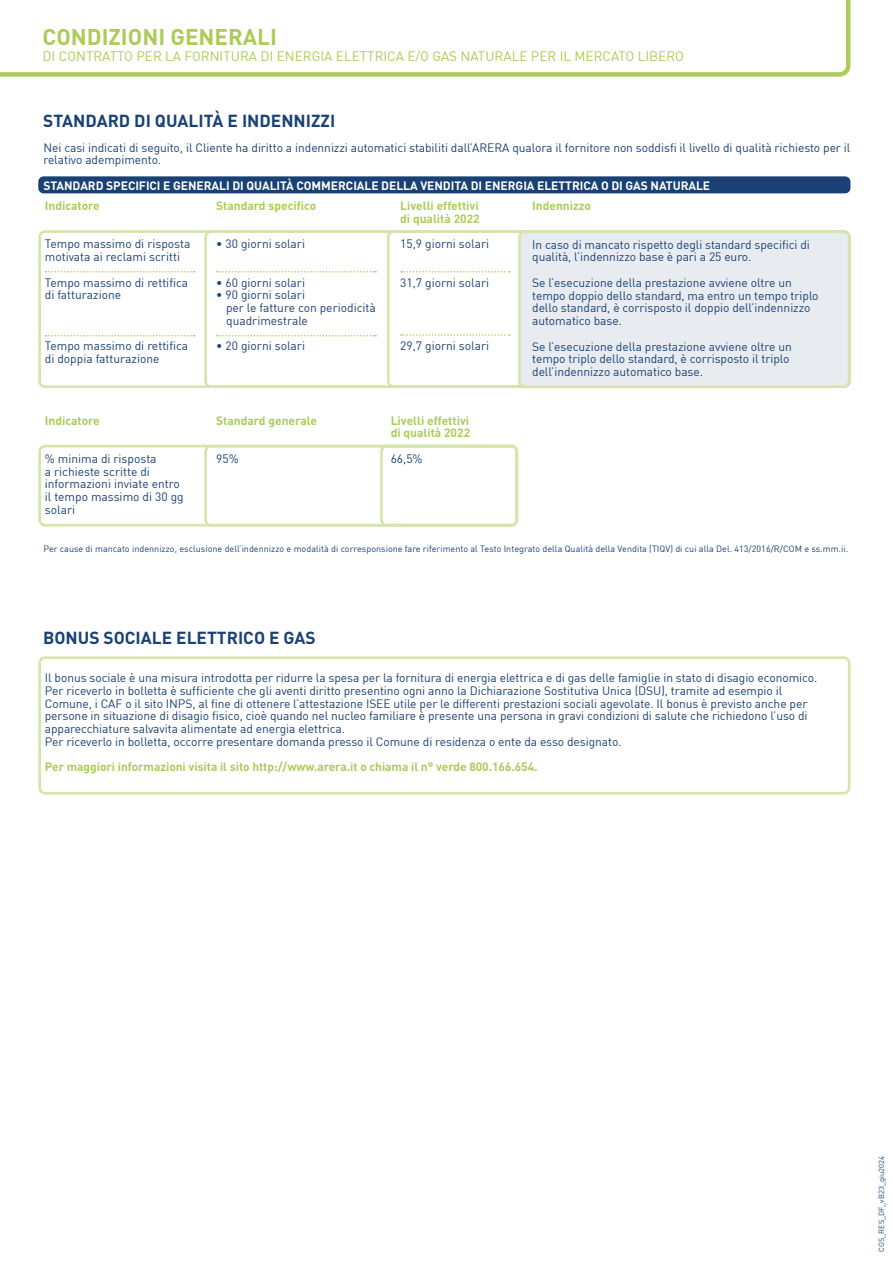
<style>
.page{position:relative;width:893px;height:1263px;background:#fff}
.page>*{position:absolute;margin:0;border:0;box-sizing:border-box;transform-origin:0 0}
.t1{font:700 22.5px "DIN";color:#abcc59}
.t2{font:700 17.25px "DIN";color:#1a4175}
.t3{font:13.5px "DIN";color:#abcc59}
.t4{font:12px/12.8px "DIN";letter-spacing:-.005em;color:#1a4175}
.t5{font:700 12px/12.8px "DIN";color:#abcc59}
.t6{font:700 12px "DIN";letter-spacing:-.005em;color:#fff}
.t7{font:9px "DIN";letter-spacing:.005em;color:#1a4175}
.t8{font:7.5px "DIN";color:#1a4175}
</style>
<div class="page">
<div style="left:204px;top:230px;width:646px;height:158px;border:3px solid #d5e5ac;border-radius:5px"></div>
<div style="left:519px;top:232px;width:330px;height:155px;background:#e8ecf1;border-radius:5px"></div>
<div style="left:518px;top:230px;width:332px;height:158px;border:3px solid #d5e5ac;border-radius:5px"></div>
<div style="left:38px;top:176px;width:812px;height:17px;background:#1a4175;border-radius:5px"></div>
<svg style="left:401px;top:334px;width:109px;height:2px"></svg>
<svg style="left:46px;top:271px;width:149px;height:1px"></svg>
<svg style="left:46px;top:335px;width:149px;height:1px"></svg>
<svg style="left:401px;top:271px;width:109px;height:1px"></svg>
<div style="left:38px;top:445px;width:480px;height:81px;border:3px solid #d5e5ac;border-radius:5px"></div>
<div style="left:204px;top:445px;width:314px;height:81px;border:3px solid #d5e5ac;border-radius:5px"></div>
<div style="left:380px;top:445px;width:138px;height:81px;border:3px solid #d5e5ac;border-radius:5px"></div>
<svg style="left:217px;top:271px;width:159px;height:1px"></svg>
<svg style="left:217px;top:335px;width:159px;height:1px"></svg>
<div style="left:38px;top:656px;width:812px;height:138px;border:3px solid #d5e5ac;border-radius:5px"></div>
<svg style="left:0;top:0;width:850px;height:77px"></svg>
<h1 class="t1" style="left:43px;top:22px;width:236px">CONDIZIONI GENERALI</h1>
<p class="t3" style="left:43px;top:48px;width:643px">DI CONTRATTO PER LA FORNITURA DI ENERGIA ELETTRICA E/O GAS NATURALE PER IL MERCATO LIBERO</p>
<h2 class="t2" style="left:43px;top:110px;width:294px">STANDARD DI QUALITÀ E INDENNIZZI</h2>
<p class="t4" style="left:43px;top:141px;width:808px">Nei casi indicati di seguito, il Cliente ha diritto a indennizzi automatici stabiliti dall’ARERA qualora il fornitore non soddisfi il livello di qualità richiesto per il relativo adempimento.</p>
<p class="t6" style="left:43px;top:178px;width:668px">STANDARD SPECIFICI E GENERALI DI QUALITÀ COMMERCIALE DELLA VENDITA DI ENERGIA ELETTRICA O DI GAS NATURALE</p>
<p class="t5" style="left:45px;top:199px;width:57px">Indicatore</p>
<p class="t4" style="left:45px;top:237px;width:147px">Tempo massimo di risposta motivata ai reclami scritti</p>
<p class="t4" style="left:45px;top:276px;width:145px">Tempo massimo di rettifica di fatturazione</p>
<p class="t4" style="left:45px;top:339px;width:145px">Tempo massimo di rettifica di doppia fatturazione</p>
<p class="t5" style="left:45px;top:413px;width:57px">Indicatore</p>
<p class="t4" style="left:45px;top:452px;width:140px">% minima di risposta<br>a richieste scritte di informazioni inviate entro il tempo massimo di 30 gg solari</p>
<p class="t5" style="left:216px;top:199px;width:102px">Standard specifico</p>
<p class="t4" style="left:216px;top:237px;width:90px">• 30 giorni solari</p>
<p class="t4" style="left:216px;top:276px;width:90px">• 60 giorni solari</p>
<p class="t4" style="left:226px;top:288px;width:151px;text-indent:-10px">• 90 giorni solari<br>per le fatture con periodicità quadrimestrale</p>
<p class="t4" style="left:216px;top:339px;width:90px">• 20 giorni solari</p>
<p class="t5" style="left:400px;top:199px;width:81px">Livelli effettivi di qualità 2022</p>
<p class="t4" style="left:400px;top:237px;width:90px">15,9 giorni solari</p>
<p class="t4" style="left:400px;top:276px;width:90px">31,7 giorni solari</p>
<p class="t4" style="left:400px;top:339px;width:90px">29,7 giorni solari</p>
<p class="t5" style="left:216px;top:413px;width:102px">Standard generale</p>
<p class="t4" style="left:216px;top:452px;width:24px">95%</p>
<p class="t5" style="left:391px;top:413px;width:81px">Livelli effettivi di qualità 2022</p>
<p class="t4" style="left:391px;top:452px;width:33px">66,5%</p>
<p class="t5" style="left:532px;top:199px;width:60px">Indennizzo</p>
<p class="t4" style="left:532px;top:238px;width:279px">In caso di mancato rispetto degli standard specifici di qualità, l’indennizzo base è pari a 25 euro.</p>
<p class="t4" style="left:532px;top:276px;width:288px">Se l’esecuzione della prestazione avviene oltre un tempo doppio dello standard, ma entro un tempo triplo dello standard, è corrisposto il doppio dell’indennizzo automatico base.</p>
<p class="t4" style="left:532px;top:340px;width:261px">Se l’esecuzione della prestazione avviene oltre un tempo triplo dello standard, è corrisposto il triplo dell’indennizzo automatico base.</p>
<p class="t7" style="left:43px;top:543px;width:806px">Per cause di mancato indennizzo, esclusione dell’indennizzo e modalità di corresponsione fare riferimento al Testo Integrato della Qualità della Vendita (TIQV) di cui alla Del. 413/2016/R/COM e ss.mm.ii.</p>
<h2 class="t2" style="left:43px;top:626px;width:274px">BONUS SOCIALE ELETTRICO E GAS</h2>
<p class="t4" style="left:45px;top:671px;width:774px">Il bonus sociale è una misura introdotta per ridurre la spesa per la fornitura di energia elettrica e di gas delle famiglie in stato di disagio economico.<br>Per riceverlo in bolletta è sufficiente che gli aventi diritto presentino ogni anno la Dichiarazione Sostitutiva Unica (DSU), tramite ad esempio il Comune, i CAF o il sito INPS, al fine di ottenere l’attestazione ISEE utile per le differenti prestazioni sociali agevolate. Il bonus è previsto anche per persone in situazione di disagio fisico, cioè quando nel nucleo familiare è presente una persona in gravi condizioni di salute che richiedono l’uso di apparecchiature salvavita alimentate ad energia elettrica.<br>Per riceverlo in bolletta, occorre presentare domanda presso il Comune di residenza o ente da esso designato.</p>
<p class="t5" style="left:45px;top:760px;width:494px">Per maggiori informazioni visita il sito http://www.arera.it o chiama il n° verde 800.166.654.</p>
<p class="t8" style="left:877px;top:1252px;width:97px;rotate:-90deg">CGS_RES_DF_vB23_giu2024</p>
</div>
